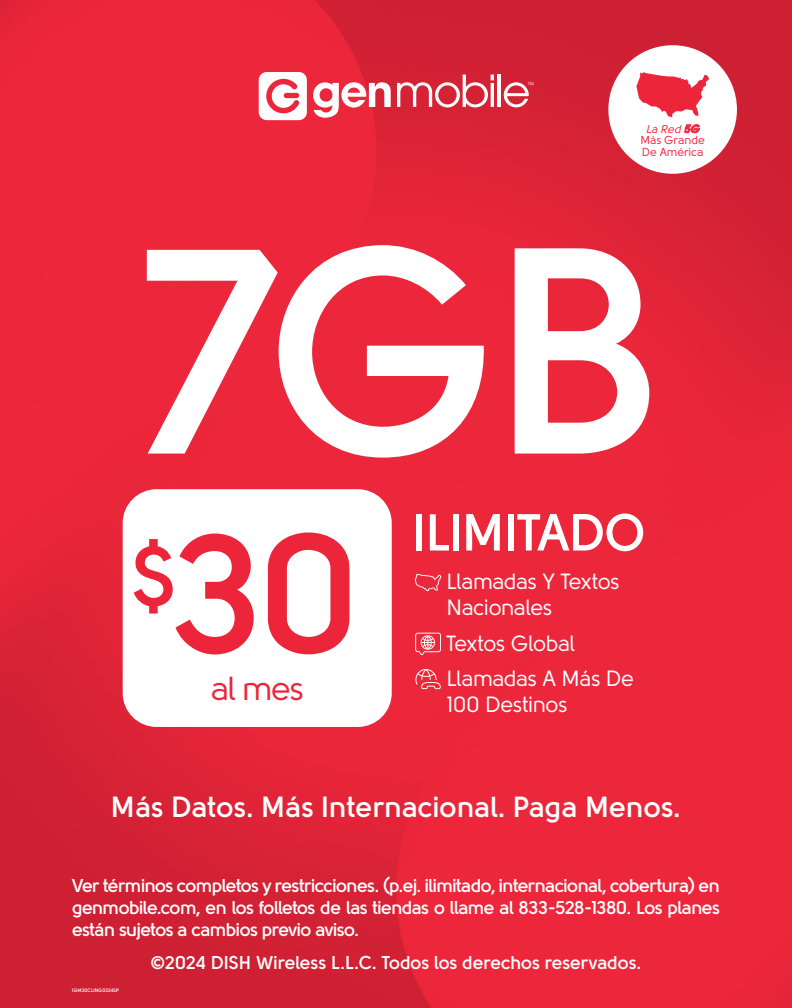
<style>
.page{position:relative;width:792px;height:1008px;background:#fff}
.page>*{position:absolute;margin:0;border:0;box-sizing:border-box;transform-origin:0 0}
.t1{font:700 291.45px "Solomon";color:#fff}
.t2{font:700 169px "Solomon";color:#ed253a}
.t3{font:700 51.8px "Solomon";letter-spacing:-.015em;color:#fff}
.t4{font:33.05px "Solomon";color:#ed253a}
.t5{font:700 29px "Solomon";color:#fff}
.t6{font:21.95px/25.3px "Solomon";letter-spacing:-.015em;color:#fff}
.t7{font:700 18.5px/22.2px "Solomon";letter-spacing:-.03em;color:#fff;text-align:justify}
.t8{font:11.5px/11.7px "Solomon";color:#ed253a}
.t9{font:italic 11.2px "Solomon";color:#ed253a}
.t10{font:700 5px "Solomon";color:#fff}
.s1{font-weight:900}
</style>
<div class="page">
<img style="left:0;top:0;width:792px;height:1008px">
<svg style="left:259px;top:72px;width:48px;height:48px"></svg>
<svg style="left:313px;top:82px;width:78px;height:36px"></svg>
<svg style="left:397px;top:75px;width:97px;height:32px"></svg>
<hr style="left:498px;top:75px;width:3px;height:32px;background:#fff">
<svg style="left:504px;top:82px;width:29px;height:25px"></svg>
<div style="left:608px;top:45px;width:129px;height:129px;background:#fff;border-radius:50%"></div>
<svg style="left:636px;top:72px;width:73px;height:45px"></svg>
<svg style="left:683px;top:124px;width:18px;height:9px"></svg>
<div style="left:123px;top:489px;width:269px;height:238px;background:#fff;border-radius:34px"></div>
<svg style="left:415px;top:574px;width:27px;height:17px"></svg>
<svg style="left:415px;top:633px;width:26px;height:22px"></svg>
<svg style="left:414px;top:667px;width:27px;height:23px"></svg>
<p class="t9" style="left:646px;top:123px;width:58px">La Red <span class="s1">5G</span></p>
<p class="t8" style="left:641px;top:134px;width:66px">Más Grande<br>De América</p>
<h1 class="t1" style="left:141px;top:183px;width:526px">7GB</h1>
<h2 class="t2" style="left:131px;top:496px;width:232px"><sup>$</sup>30</h2>
<h3 class="t4" style="left:211px;top:670px;width:94px">al mes</h3>
<h3 class="t3" style="left:412px;top:502px;width:235px">ILIMITADO</h3>
<p class="t6" style="left:446px;top:569px;width:175px">Llamadas Y Textos<br>Nacionales</p>
<p class="t6" style="left:446px;top:626px;width:189px;line-height:35.6px">Textos Global<br>Llamadas A Más De</p>
<p class="t6" style="left:446px;top:692px;width:122px">100 Destinos</p>
<h3 class="t5" style="left:111px;top:790px;width:572px">Más Datos. Más Internacional. Paga Menos.</h3>
<p class="t7" style="left:72px;top:874px;width:650px">Ver términos completos y restricciones. (p.ej. ilimitado, internacional, cobertura) en genmobile.com, en los folletos de las tiendas o llame al 833-528-1380. Los planes están sujetos a cambios previo aviso.</p>
<p class="t7" style="left:151px;top:951px;width:492px">©2024 DISH Wireless L.L.C. Todos los derechos reservados.</p>
<p class="t10" style="left:72px;top:987px;width:49px">1GM30CLING0324SP</p>
</div>
